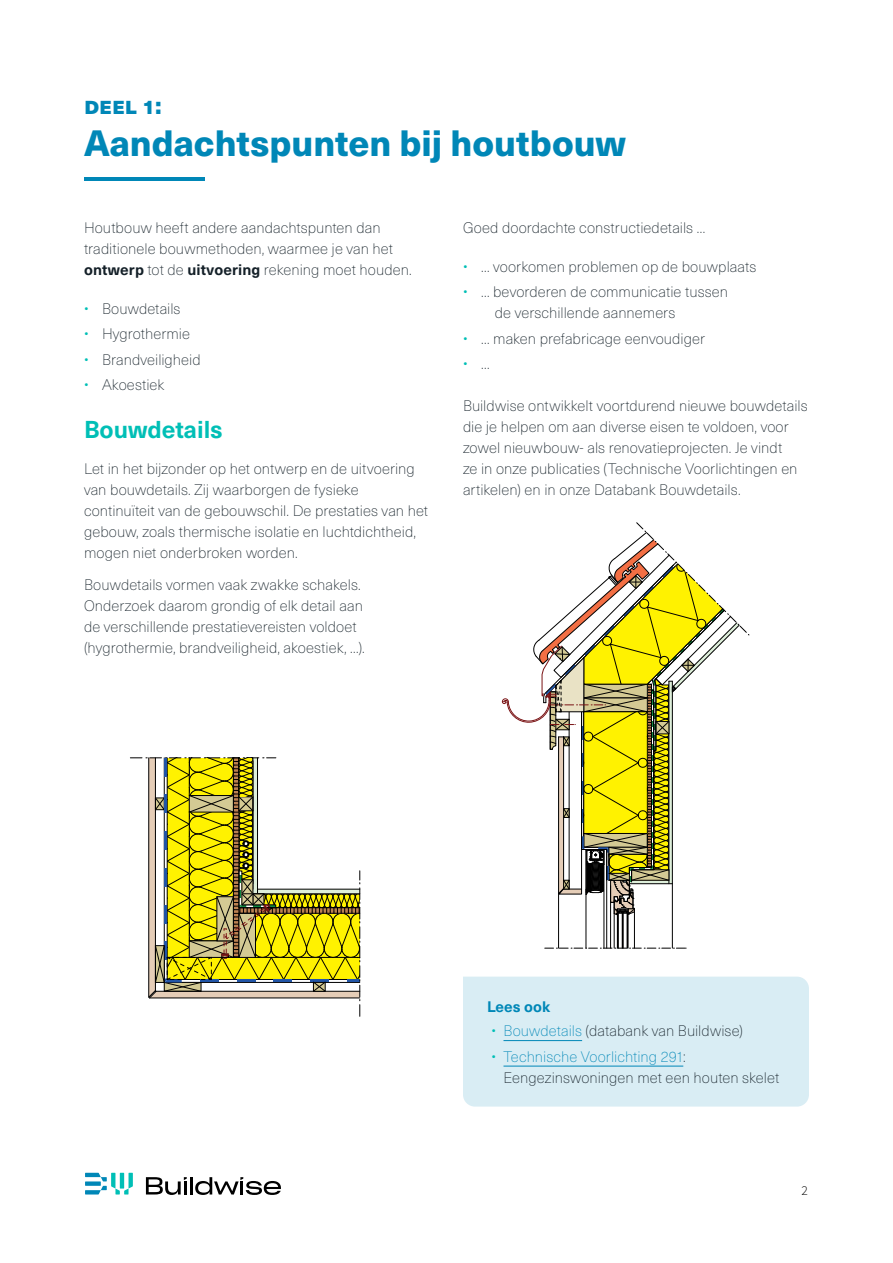
<style>
.page{position:relative;width:893px;height:1263px;background:#fff}
.page>*{position:absolute;margin:0;border:0;box-sizing:border-box;transform-origin:0 0}
.t1{font:800 36px "Neue Haas Unica W1 G";color:#0087b7}
.t2{font:700 24px "Neue Haas Unica W1 G";color:#00bfb6}
.t3{font:800 24px "Neue Haas Unica W1 G";color:#0087b7}
.t4{font:100 15px/21px "Neue Haas Unica W1 G";letter-spacing:.005em;color:#142028}
.t5{font:700 15px "Neue Haas Unica W1 G";letter-spacing:.005em;color:#0087b7}
.t6{font:100 15px "Neue Haas Unica W1 G";color:#00bfb6}
.t7{font:13.5px "Source Sans Variable";color:#000}
.s1{font-weight:700}
.s2{color:#00bfb6}
.s3{color:#142028}
.s4{color:#0087b7}
</style>
<div class="page">
<svg style="left:146px;top:1177px;width:41px;height:18px"></svg>
<hr style="left:190px;top:1177px;width:3px;height:17px;background:#000">
<svg style="left:195px;top:1177px;width:86px;height:18px"></svg>
<svg style="left:85px;top:1173px;width:48px;height:21px"></svg>
<hr style="left:120px;top:1173px;width:4px;height:15px;background:#00bfb6">
<hr style="left:84px;top:177px;width:120px;height:3px;background:#0087b7">
<div style="left:463px;top:977px;width:346px;height:129px;background:#d9edf4"></div>
<hr style="left:503px;top:1040px;width:79px;height:1px;background:#0087b7">
<hr style="left:503px;top:1066px;width:180px;height:1px;background:#0087b7">
<hr style="left:610px;top:902px;width:1px;height:46px;background:#000">
<hr style="left:614px;top:913px;width:1px;height:35px;background:#000">
<div style="left:622px;top:911px;width:1px;height:37px;border:1px solid #000"></div>
<div style="left:627px;top:911px;width:1px;height:37px;border:1px solid #000"></div>
<hr style="left:634px;top:909px;width:1px;height:39px;background:#000">
<div style="left:617px;top:911px;width:1px;height:37px;border:1px solid #000"></div>
<svg style="left:545px;top:948px;width:142px;height:1px"></svg>
<hr style="left:606px;top:849px;width:1px;height:99px;background:#000">
<hr style="left:558px;top:893px;width:1px;height:55px;background:#000">
<hr style="left:604px;top:850px;width:1px;height:98px;background:#000">
<hr style="left:586px;top:894px;width:1px;height:54px;background:#000">
<hr style="left:672px;top:884px;width:1px;height:64px;background:#000">
<svg style="left:502px;top:522px;width:248px;height:393px"></svg>
<svg style="left:130px;top:757px;width:231px;height:259px"></svg>
<h2 class="t3" style="left:84px;top:87px;width:79px">deel 1:</h2>
<h1 class="t1" style="left:84px;top:116px;width:544px">Aandachtspunten bij houtbouw</h1>
<p class="t4" style="left:84px;top:216px;width:329px">Houtbouw heeft andere aandachtspunten dan traditionele bouwmethoden, waarmee je van het <span class="s1">ontwerp</span> tot de <span class="s1">uitvoering</span> rekening moet houden.</p>
<p class="t4" style="left:84px;top:297px;width:98px"><span class="s2">•</span> Bouwdetails</p>
<p class="t4" style="left:84px;top:323px;width:108px"><span class="s2">•</span> Hygrothermie</p>
<p class="t4" style="left:84px;top:348px;width:118px"><span class="s2">•</span> Brandveiligheid</p>
<p class="t4" style="left:84px;top:374px;width:82px"><span class="s2">•</span> Akoestiek</p>
<h2 class="t2" style="left:84px;top:411px;width:140px">Bouwdetails</h2>
<p class="t4" style="left:84px;top:458px;width:346px">Let in het bijzonder op het ontwerp en de uitvoering van bouwdetails. Zij waarborgen de fysieke continuïteit van de gebouwschil. De prestaties van het gebouw, zoals thermische isolatie en luchtdichtheid, mogen niet onderbroken worden.</p>
<p class="t4" style="left:84px;top:573px;width:282px">Bouwdetails vormen vaak zwakke schakels.<br>Onderzoek daarom grondig of elk detail aan de verschillende prestatievereisten voldoet (hygrothermie, brandveiligheid, akoestiek, …).</p>
<p class="t4" style="left:463px;top:216px;width:244px">Goed doordachte constructiedetails …</p>
<p class="t4" style="left:463px;top:255px;width:295px"><span class="s2">•</span> … voorkomen problemen op de bouwplaats</p>
<p class="t4" style="left:495px;top:281px;width:235px;text-indent:-32px"><span class="s2">•</span> … bevorderen de communicatie tussen de verschillende aannemers</p>
<p class="t4" style="left:463px;top:327px;width:243px"><span class="s2">•</span> … maken prefabricage eenvoudiger</p>
<p class="t6" style="left:463px;top:353px;width:28px">• <span class="s3">…</span></p>
<p class="t4" style="left:463px;top:395px;width:346px">Buildwise ontwikkelt voortdurend nieuwe bouwdetails die je helpen om aan diverse eisen te voldoen, voor zowel nieuwbouw- als renovatieprojecten. Je vindt<br>ze in onze publicaties (Technische Voorlichtingen en artikelen) en in onze Databank Bouwdetails.</p>
<p class="t5" style="left:487px;top:995px;width:65px">Lees ook</p>
<p class="t4" style="left:491px;top:1020px;width:253px"><span class="s2">•</span> <span class="s4">Bouwdetails</span> (databank van Buildwise)</p>
<p class="t4" style="left:503px;top:1045px;width:277px;text-indent:-12px"><span class="s2">•</span> <span class="s4">Technische Voorlichting 291</span>:<br>Eengezinswoningen met een houten skelet</p>
<p class="t7" style="left:801px;top:1182px;width:8px">2</p>
</div>
